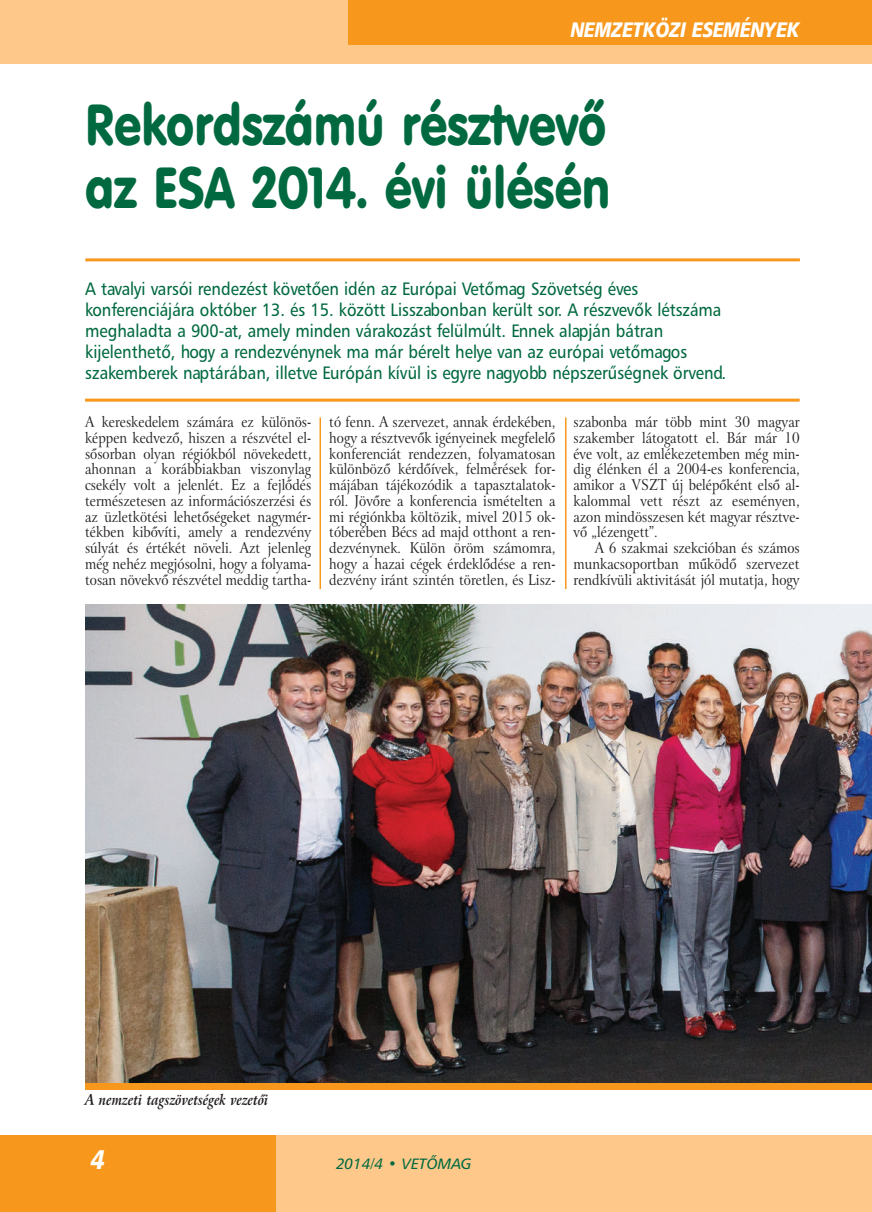
<style>
.page{position:relative;width:872px;height:1212px;background:#fff}
.page>*{position:absolute;margin:0;border:0;box-sizing:border-box;transform-origin:0 0}
.t1{font:57px/63px "VAG Rd PFL";color:#00693f;scale:.85 1}
.t2{font:italic 27px "Humanist 777 Blk PFL";color:#fff;scale:.85 1}
.t3{font:italic 21px "Humanist 777 Blk PFL";color:#fff;scale:.85 1}
.t4{font:18px/21px "Humanist 777 PFL";color:#00693f;scale:.9 1}
.t5{font:15px/15.8px "Arrus PFL";color:#231f20;text-align:justify;scale:.85 1}
.t6{font:italic 700 15px "Arrus PFL";color:#231f20;scale:.85 1}
.t7{font:italic 15px "Humanist 777 PFL";color:#00693f}
</style>
<div class="page">
<div style="left:0;top:0;width:872px;height:64px;background:#fdc889"></div>
<div style="left:349px;top:0;width:523px;height:45px;background:#f7981d"></div>
<div style="left:0;top:1135px;width:276px;height:77px;background:#f7981d"></div>
<div style="left:276px;top:1135px;width:596px;height:77px;background:#fdc889"></div>
<hr style="left:319px;top:417px;width:2px;height:172px;background:#f7981d">
<hr style="left:565px;top:417px;width:1px;height:172px;background:#f7981d">
<img style="left:85px;top:605px;width:787px;height:478px">
<div style="left:85px;top:1083px;width:787px;height:6px;background:#f7981d"></div>
<hr style="left:85px;top:258px;width:715px;height:3px;background:#f7981d">
<hr style="left:85px;top:399px;width:714px;height:3px;background:#f7981d">
<h3 class="t3" style="left:571px;top:16px;width:271px">NEMZETKÖZI ESEMÉNYEK</h3>
<h1 class="t1" style="left:85px;top:92px;width:619px">Rekordszámú résztvevő az ESA 2014. évi ülésén</h1>
<p class="t4" style="left:85px;top:278px;width:713px">A tavalyi varsói rendezést követően idén az Európai Vetőmag Szövetség éves konferenciájára október 13. és 15. között Lisszabonban került sor. A részvevők létszáma meghaladta a 900-at, amely minden várakozást felülmúlt. Ennek alapján bátran kijelenthető, hogy a rendezvénynek ma már bérelt helye van az európai vetőmagos szakemberek naptárában, illetve Európán kívül is egyre nagyobb népszerűségnek örvend.</p>
<p class="t5" style="left:85px;top:414px;width:268px">A kereskedelem számára ez különös&shy;képpen kedvező, hiszen a részvétel el&shy;sősorban olyan régiókból növekedett, ahonnan a korábbiakban viszonylag csekély volt a jelenlét. Ez a fejlődés természetesen az információszerzési és az üzletkötési lehetőségeket nagymér&shy;tékben kibővíti, amely a rendezvény súlyát és értékét növeli. Azt jelenleg még nehéz megjósolni, hogy a folyama&shy;tosan növekvő részvétel meddig tartha-</p>
<p class="t5" style="left:329px;top:414px;width:268px">tó fenn. A szervezet, annak érdekében, hogy a résztvevők igényeinek megfelelő konferenciát rendezzen, folyamatosan különböző kérdőívek, felmérések for&shy;májában tájékozódik a tapasztalatok&shy;ról. Jövőre a konferencia ismételten a mi régiónkba költözik, mivel 2015 ok&shy;tóberében Bécs ad majd otthont a ren&shy;dezvénynek. Külön öröm számomra, hogy a hazai cégek érdeklődése a ren&shy;dezvény iránt szintén töretlen, és Lis -</p>
<p class="t5" style="left:573px;top:414px;width:268px">szabonba már több mint 30 magyar szakember látogatott el. Bár már 10 éve volt, az emlékezetemben még min&shy;dig élénken él a 2004-es konferencia, amikor a VSZT új belépőként első al&shy;kalommal vett részt az eseményen, azon mindösszesen két magyar résztve&shy;vő „lézengett”.</p>
<p class="t5" style="left:573px;top:540px;width:268px;text-indent:21px">A 6 szakmai szekcióban és számos munkacsoportban működő szervezet rendkívüli aktivitását jól mutatja, hogy</p>
<p class="t6" style="left:85px;top:1090px;width:217px">A nemzeti tagszövetségek vezetői</p>
<h2 class="t2" style="left:91px;top:1142px;width:18px">4</h2>
<p class="t7" style="left:336px;top:1154px;width:137px">2014/4 • VETÔMAG</p>
</div>
